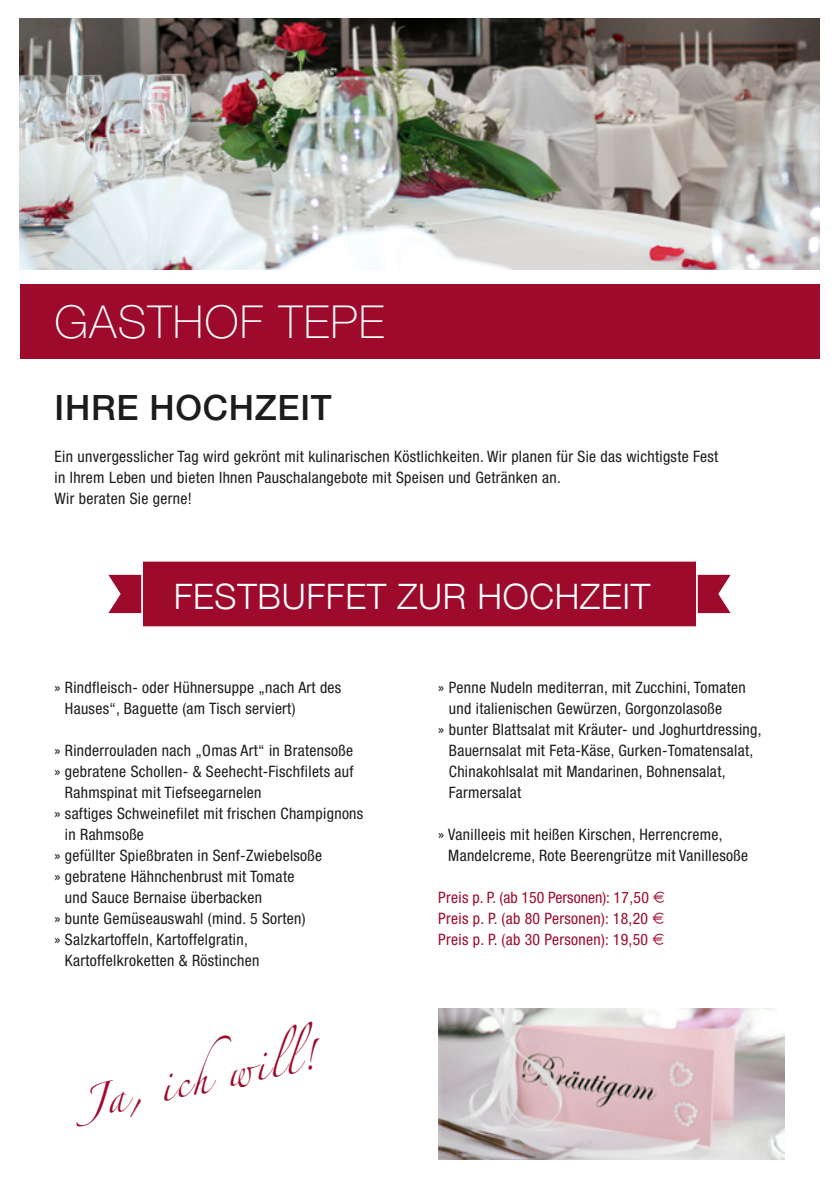
<style>
.page{position:relative;width:839px;height:1191px;background:#fff}
.page>*{position:absolute;margin:0;border:0;box-sizing:border-box;transform-origin:0 0}
.t1{font:100 45.5px "Helvetica Neue";letter-spacing:.03em;color:#fff}
.t2{font:300 35px "Helvetica Neue";letter-spacing:.02em;color:#fff}
.t3{font:500 35px "Helvetica Neue";letter-spacing:.02em;color:#1c1c1a}
.t4{font:28px "Zapfino";color:#9d0a2c}
.t5{font:condensed 15.75px/21px "Helvetica Neue";letter-spacing:.02em;color:#1c1c1a}
.t6{font:condensed 15.75px/21px "Helvetica Neue";letter-spacing:.02em;color:#9d0a2c;text-align:justify}
</style>
<div class="page">
<img style="left:20px;top:19px;width:799px;height:250px">
<div style="left:20px;top:284px;width:799px;height:75px;background:#9d0a2c"></div>
<img style="left:438px;top:1008px;width:346px;height:151px">
<svg style="left:108px;top:574px;width:33px;height:40px"></svg>
<svg style="left:697px;top:574px;width:34px;height:40px"></svg>
<div style="left:141px;top:560px;width:556px;height:68px;background:#9d0a2c;border:2px solid #fff"></div>
<h1 class="t1" style="left:54px;top:296px;width:331px">GASTHOF TEPE</h1>
<h2 class="t3" style="left:55px;top:387px;width:278px">IHRE HOCHZEIT</h2>
<p class="t5" style="left:55px;top:446px;width:665px">Ein unvergesslicher Tag wird gekrönt mit kulinarischen Köstlichkeiten. Wir planen für Sie das wichtigste Fest in Ihrem Leben und bieten Ihnen Pauschalangebote mit Speisen und Getränken an.<br>Wir beraten Sie gerne!</p>
<h2 class="t2" style="left:174px;top:575px;width:478px">FESTBUFFET ZUR HOCHZEIT</h2>
<p class="t5" style="left:65px;top:677px;width:278px;text-indent:-11px">» Rindfleisch- oder Hühnersuppe „nach Art des<br>Hauses“, Baguette (am Tisch serviert)</p>
<p class="t5" style="left:54px;top:740px;width:300px">» Rinderrouladen nach „Omas Art“ in Bratensoße</p>
<p class="t5" style="left:54px;top:761px;width:300px">» gebratene Schollen- &amp; Seehecht-Fischfilets auf</p>
<p class="t5" style="left:65px;top:782px;width:198px">Rahmspinat mit Tiefseegarnelen</p>
<p class="t5" style="left:54px;top:803px;width:310px">» saftiges Schweinefilet mit frischen Champignons</p>
<p class="t5" style="left:65px;top:824px;width:80px">in Rahmsoße</p>
<p class="t5" style="left:54px;top:845px;width:269px">» gefüllter Spießbraten in Senf-Zwiebelsoße</p>
<p class="t5" style="left:54px;top:866px;width:241px">» gebratene Hähnchenbrust mit Tomate</p>
<p class="t5" style="left:65px;top:887px;width:199px">und Sauce Bernaise überbacken</p>
<p class="t5" style="left:54px;top:908px;width:253px">» bunte Gemüseauswahl (mind. 5 Sorten)</p>
<p class="t5" style="left:54px;top:929px;width:195px">» Salzkartoffeln, Kartoffelgratin,</p>
<p class="t5" style="left:65px;top:950px;width:196px">Kartoffelkroketten &amp; Röstinchen</p>
<h3 class="t4" style="left:79px;top:1092px;width:239px;rotate:-12deg">Ja, ich will!</h3>
<p class="t5" style="left:438px;top:677px;width:309px">» Penne Nudeln mediterran, mit Zucchini, Tomaten</p>
<p class="t5" style="left:449px;top:698px;width:274px">und italienischen Gewürzen, Gorgonzolasoße</p>
<p class="t5" style="left:438px;top:719px;width:325px">» bunter Blattsalat mit Kräuter- und Joghurtdressing,</p>
<p class="t5" style="left:449px;top:740px;width:306px">Bauernsalat mit Feta-Käse, Gurken-Tomatensalat,</p>
<p class="t5" style="left:449px;top:761px;width:278px">Chinakohlsalat mit Mandarinen, Bohnensalat,</p>
<p class="t5" style="left:449px;top:782px;width:74px">Farmersalat</p>
<p class="t5" style="left:448px;top:824px;width:301px;text-indent:-10px">» Vanilleeis mit heißen Kirschen, Herrencreme,<br>Mandelcreme, Rote Beerengrütze mit Vanillesoße</p>
<p class="t6" style="left:438px;top:887px;width:212px">Preis p. P. (ab 150 Personen): 17,50<br>Preis p. P. (ab 80 Personen): 18,20<br>Preis p. P. (ab 30 Personen): 19,50</p>
</div>
